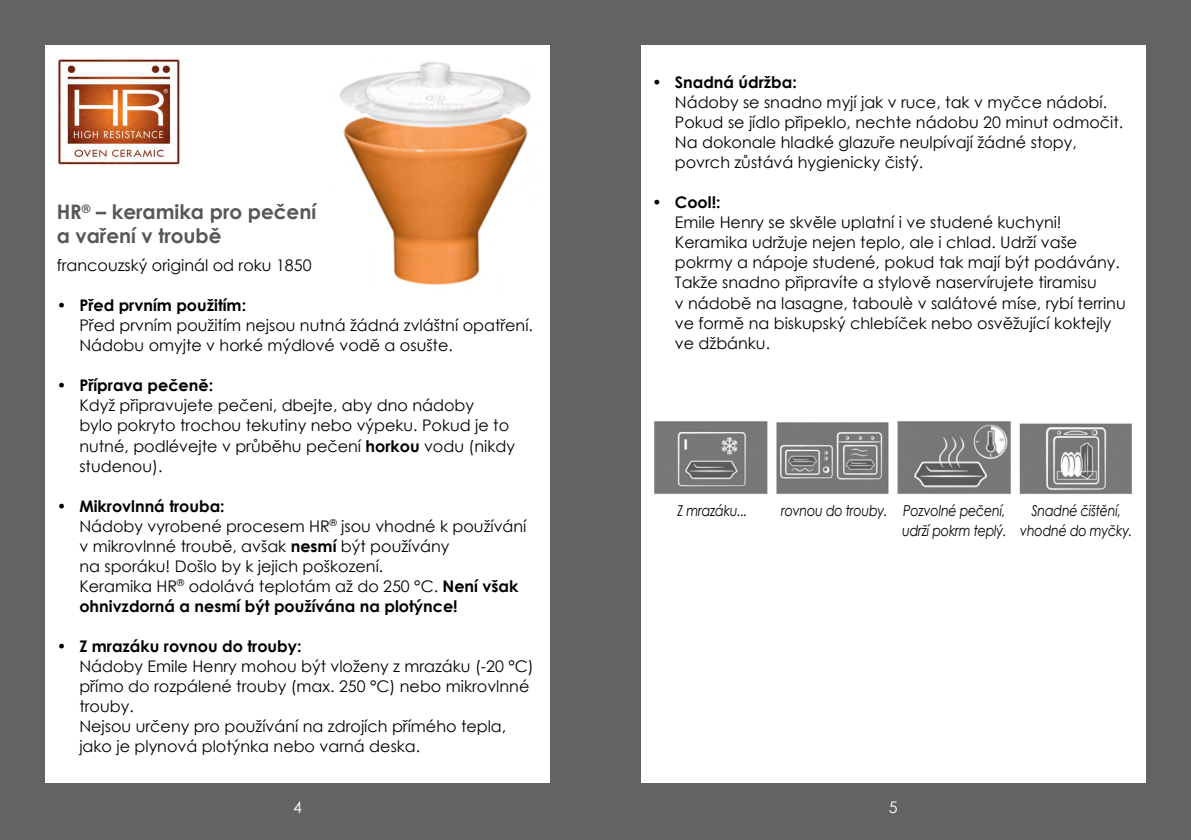
<style>
.page{position:relative;width:1191px;height:840px;background:#fff}
.page>*{position:absolute;margin:0;border:0;box-sizing:border-box;transform-origin:0 0}
.t1{font:700 20px/24px "Century Gothic";color:#575756}
.t2{font:16px/20px "Century Gothic";color:#000}
.t3{font:16px "Century Gothic";color:#fff}
.t4{font:italic 15px/20px "Century Gothic";letter-spacing:-.02em;color:#000;scale:.85 1}
.s1{font-weight:700}
</style>
<div class="page">
<div style="left:0;top:0;width:595px;height:839px;background:#646363"></div>
<div style="left:45px;top:45px;width:505px;height:737px;background:#fff"></div>
<img style="left:57px;top:57px;width:123px;height:109px">
<img style="left:339px;top:62px;width:192px;height:223px">
<div style="left:595px;top:0;width:596px;height:839px;background:#646363"></div>
<div style="left:641px;top:45px;width:504px;height:737px;background:#fff"></div>
<img style="left:654px;top:421px;width:478px;height:73px">
<p class="t1" style="left:57px;top:199px;width:261px">HR<sup>®</sup> – keramika pro pečení a vaření v troubě</p>
<p class="t2" style="left:57px;top:255px;width:256px">francouzský originál od roku 1850</p>
<p class="t2" style="left:79px;top:295px;width:455px;text-indent:-23px">• <span class="s1">Před prvním použitím:<br></span>Před prvním použitím nejsou nutná žádná zvláštní opatření.<br>Nádobu omyjte v horké mýdlové vodě a osušte.</p>
<p class="t2" style="left:79px;top:375px;width:437px;text-indent:-23px">• <span class="s1">Příprava pečeně:<br></span>Když připravujete pečeni, dbejte, aby dno nádoby<br>bylo pokryto trochou tekutiny nebo výpeku. Pokud je to nutné, podlévejte v průběhu pečení <span class="s1">horkou</span> vodu (nikdy studenou).</p>
<p class="t2" style="left:79px;top:495px;width:448px;text-indent:-23px">• <span class="s1">Mikrovlnná trouba:<br></span>Nádoby vyrobené procesem HR<sup>®</sup> jsou vhodné k používání v mikrovlnné troubě, avšak <span class="s1">nesmí</span> být používány<br>na sporáku! Došlo by k jejich poškození.<br>Keramika HR<sup>®</sup> odolává teplotám až do 250 °C. <span class="s1">Není však ohnivzdorná a nesmí být používána na plotýnce!</span></p>
<p class="t2" style="left:79px;top:635px;width:456px;text-indent:-23px">• <span class="s1">Z mrazáku rovnou do trouby:<br></span>Nádoby Emile Henry mohou být vloženy z mrazáku (-20 °C) přímo do rozpálené trouby (max. 250 °C) nebo mikrovlnné trouby.<br>Nejsou určeny pro používání na zdrojích přímého tepla, jako je plynová plotýnka nebo varná deska.</p>
<p class="t2" style="left:675px;top:72px;width:450px;text-indent:-23px">• <span class="s1">Snadná údržba:<br></span>Nádoby se snadno myjí jak v ruce, tak v myčce nádobí.<br>Pokud se jídlo připeklo, nechte nádobu 20 minut odmočit.<br>Na dokonale hladké glazuře neulpívají žádné stopy, povrch zůstává hygienicky čistý.</p>
<p class="t2" style="left:675px;top:192px;width:452px;text-indent:-23px">• <span class="s1">Cool!:<br></span>Emile Henry se skvěle uplatní i ve studené kuchyni!<br>Keramika udržuje nejen teplo, ale i chlad. Udrží vaše pokrmy a nápoje studené, pokud tak mají být podávány.<br>Takže snadno připravíte a stylově naservírujete tiramisu<br>v nádobě na lasagne, taboulè v salátové míse, rybí terrinu ve formě na biskupský chlebíček nebo osvěžující koktejly ve džbánku.</p>
<p class="t4" style="left:677px;top:500px;width:84px">Z mrazáku...</p>
<p class="t4" style="left:781px;top:500px;width:266px">rovnou do trouby. Pozvolné pečení,</p>
<p class="t4" style="left:902px;top:500px;width:272px;text-indent:129px">Snadné čištění, udrží pokrm teplý. vhodné do myčky.</p>
<p class="t3" style="left:293px;top:795px;width:10px">4</p>
<p class="t3" style="left:888px;top:795px;width:10px">5</p>
</div>
